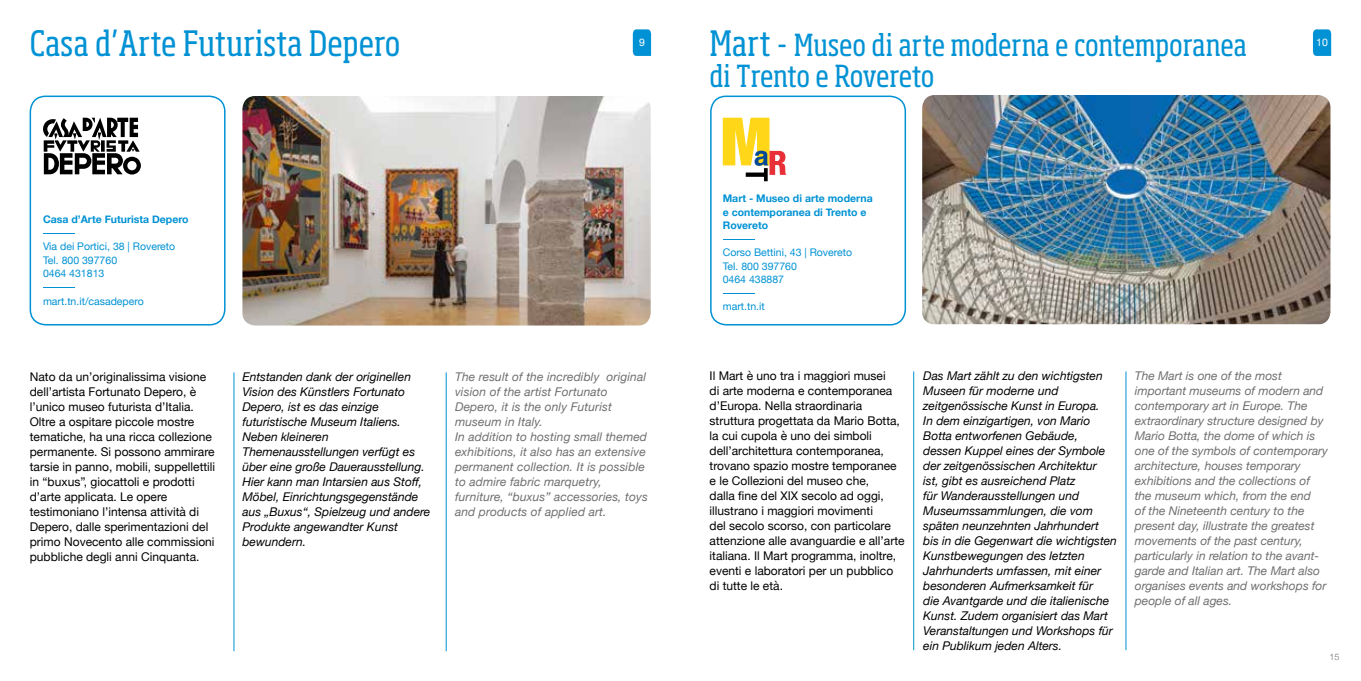
<style>
.page{position:relative;width:1361px;height:681px;background:#fff}
.page>*{position:absolute;margin:0;border:0;box-sizing:border-box;transform-origin:0 0}
.t1{font:condensed 34.5px "Soho Pro";letter-spacing:.01em;color:#0092d4}
.t2{font:condensed 30px/31.5px "Soho Pro";letter-spacing:.005em;color:#0092d4}
.t3{font:italic 12px/15px "Helvetica Neue";color:#000}
.t4{font:12px/15px "Helvetica Neue";color:#000}
.t5{font:italic 12px/15px "Helvetica Neue";color:#706f6f}
.t6{font:10.5px/18px "Helvetica Neue";color:#0092d4;scale:6 1}
.t7{font:700 10.5px/13.5px "Helvetica Neue";color:#0092d4}
.t8{font:10.5px/13.5px "Helvetica Neue";color:#0092d4}
.t9{font:10.5px "Helvetica Neue";color:#fff}
.t10{font:300 9px "Helvetica Neue";color:#706f6f}
.s1{font-size:34.5px}
</style>
<div class="page">
<img style="left:242px;top:96px;width:409px;height:229px">
<hr style="left:234px;top:372px;width:1px;height:279px;background:#0092d4">
<hr style="left:446px;top:372px;width:1px;height:279px;background:#0092d4">
<hr style="left:913px;top:371px;width:1px;height:279px;background:#0092d4">
<hr style="left:1125px;top:371px;width:1px;height:279px;background:#0092d4">
<img style="left:922px;top:95px;width:408px;height:229px">
<svg style="left:43px;top:118px;width:98px;height:56px"></svg>
<svg style="left:723px;top:118px;width:63px;height:63px"></svg>
<svg style="left:632px;top:29px;width:19px;height:27px"></svg>
<svg style="left:1312px;top:29px;width:19px;height:27px"></svg>
<div style="left:30px;top:95px;width:195px;height:230px;border:2px solid #0092d4;border-radius:15px"></div>
<div style="left:710px;top:95px;width:196px;height:230px;border:2px solid #0092d4;border-radius:15px"></div>
<h1 class="t1" style="left:30px;top:21px;width:371px">Casa d’Arte Futurista Depero</h1>
<p class="t7" style="left:43px;top:213px;width:147px">Casa d’Arte Futurista Depero</p>
<p class="t6" style="left:43px;top:220px;width:24px">_<br>Via dei Portici, 38 | Rovereto</p>
<p class="t8" style="left:43px;top:254px;width:76px">Tel. 800 397760<br>0464 431813</p>
<p class="t6" style="left:43px;top:274px;width:18px">_ mart.tn.it/casadepero</p>
<h2 class="t2" style="left:710px;top:28px;width:538px"><span class="s1">Mart -</span> Museo di arte moderna e contemporanea di Trento e Rovereto</h2>
<p class="t9" style="left:639px;top:34px;width:7px">9</p>
<p class="t9" style="left:1316px;top:34px;width:13px">10</p>
<p class="t7" style="left:723px;top:192px;width:151px">Mart - Museo di arte moderna e contemporanea di Trento e<br>Rovereto</p>
<p class="t6" style="left:723px;top:226px;width:23px">_<br>Corso Bettini, 43 | Rovereto</p>
<p class="t8" style="left:723px;top:260px;width:76px">Tel. 800 397760<br>0464 438887</p>
<p class="t6" style="left:723px;top:280px;width:9px">_ mart.tn.it</p>
<p class="t4" style="left:30px;top:370px;width:187px">Nato da un’originalissima visione dell’artista Fortunato Depero, è l’unico museo futurista d’Italia.<br>Oltre a ospitare piccole mostre tematiche, ha una ricca collezione permanente. Si possono ammirare tarsie in panno, mobili, suppellettili in “buxus”, giocattoli e prodotti d’arte applicata. Le opere testimoniano l’intensa attività di Depero, dalle sperimentazioni del primo Novecento alle commissioni pubbliche degli anni Cinquanta.</p>
<p class="t3" style="left:242px;top:370px;width:189px">Entstanden dank der originellen<br>Vision des Künstlers Fortunato<br>Depero, ist es das einzige futuristische Museum Italiens.<br>Neben kleineren<br>Themenausstellungen verfügt es über eine große Dauerausstellung.<br>Hier kann man Intarsien aus Stoff,<br>Möbel, Einrichtungsgegenstände aus „Buxus“, Spielzeug und andere<br>Produkte angewandter Kunst bewundern.</p>
<p class="t5" style="left:455px;top:370px;width:194px">The result of the incredibly original vision of the artist Fortunato<br>Depero, it is the only Futurist museum in Italy.<br>In addition to hosting small themed exhibitions, it also has an extensive permanent collection. It is possible to admire fabric marquetry, furniture, “buxus” accessories, toys and products of applied art.</p>
<p class="t4" style="left:709px;top:369px;width:196px">Il Mart è uno tra i maggiori musei<br>di arte moderna e contemporanea d’Europa. Nella straordinaria struttura progettata da Mario Botta, la cui cupola è uno dei simboli dell’architettura contemporanea, trovano spazio mostre temporanee e le Collezioni del museo che,<br>dalla fine del XIX secolo ad oggi, illustrano i maggiori movimenti<br>del secolo scorso, con particolare attenzione alle avanguardie e all’arte italiana. Il Mart programma, inoltre, eventi e laboratori per un pubblico di tutte le età.</p>
<p class="t3" style="left:923px;top:369px;width:195px">Das Mart zählt zu den wichtigsten<br>Museen für moderne und zeitgenössische Kunst in Europa.<br>In dem einzigartigen, von Mario<br>Botta entworfenen Gebäude, dessen Kuppel eines der Symbole der zeitgenössischen Architektur<br>ist, gibt es ausreichend Platz<br>für Wanderausstellungen und<br>Museumssammlungen, die vom späten neunzehnten Jahrhundert bis in die Gegenwart die wichtigsten<br>Kunstbewegungen des letzten<br>Jahrhunderts umfassen, mit einer besonderen Aufmerksamkeit für<br>die Avantgarde und die italienische<br>Kunst. Zudem organisiert das Mart<br>Veranstaltungen und Workshops für ein Publikum jeden Alters.</p>
<p class="t5" style="left:1135px;top:369px;width:195px">The Mart is one of the most important museums of modern and contemporary art in Europe. The extraordinary structure designed by<br>Mario Botta, the dome of which is one of the symbols of contemporary architecture, houses temporary exhibitions and the collections of the museum which, from the end<br>of the Nineteenth century to the present day, illustrate the greatest movements of the past century, particularly in relation to the avant&shy;garde and Italian art. The Mart also organises events and workshops for people of all ages.</p>
<p class="t10" style="left:1329px;top:649px;width:11px">15</p>
</div>
